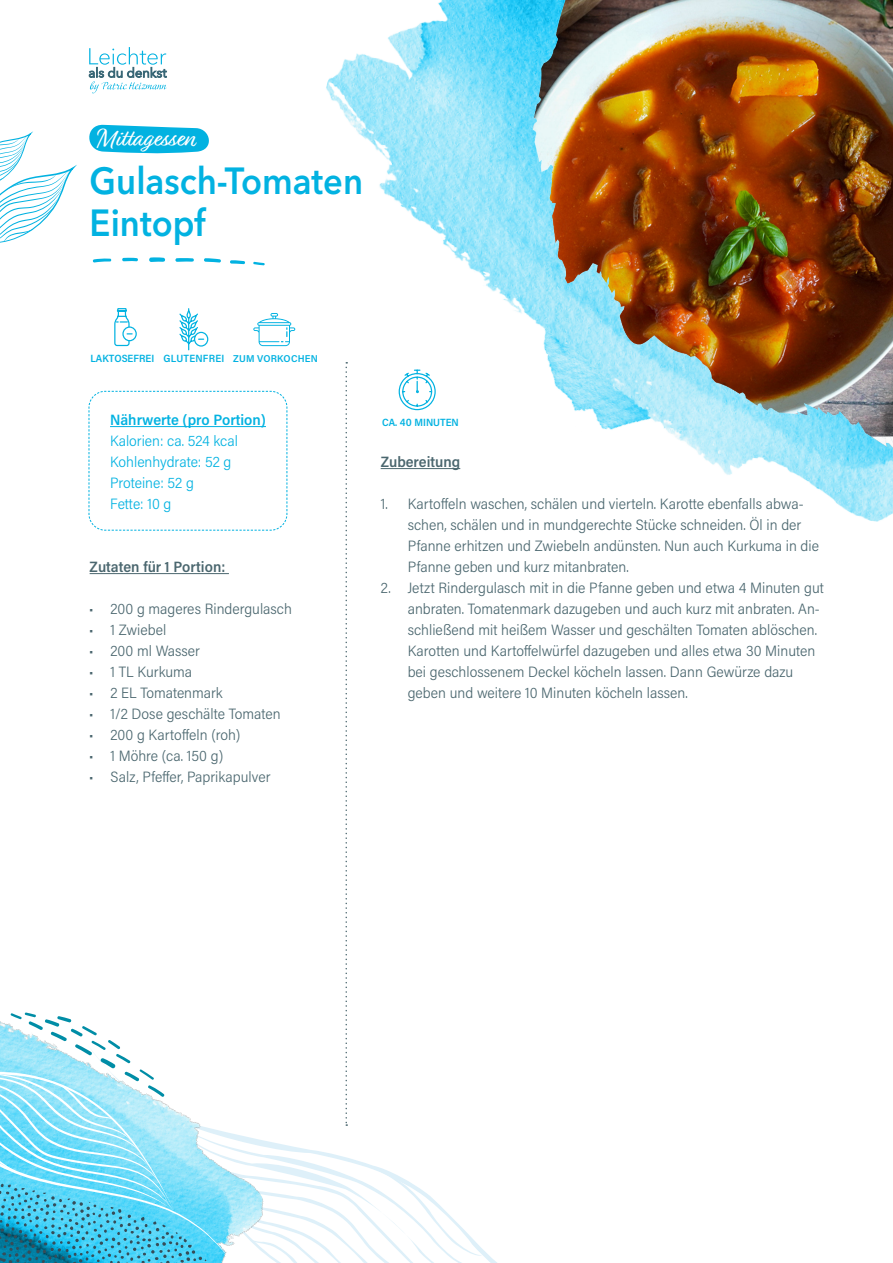
<style>
.page{position:relative;width:893px;height:1263px;background:#fff}
.page>*{position:absolute;margin:0;border:0;box-sizing:border-box;transform-origin:0 0}
.Überschrift_H1{font:600 37.5px/42px "Avenir Next LT Pro";color:#02b2e1;scale:.92 1}
.t1{font:25.5px "Relation Two";color:#fff}
.t2{font:300 15px/21px "Acumin Pro Semi Cond";color:#4b676f}
.t3{font:300 15px "Acumin Pro Semi Cond";color:#02b2e1}
.Überschrift_H2{font:600 15px "Acumin Pro Semi Cond";color:#4b676f}
.t4{font:600 15px "Acumin Pro Semi Cond";color:#02b2e1}
.t5{font:600 10.5px "Acumin Pro Semi Cond";color:#02b2e1}
.t6{font:600 10.5px "Acumin Pro Semi Cond";letter-spacing:.02em;color:#02b2e1}
.t7{font:600 10.05px "Acumin Pro Semi Cond";letter-spacing:.02em;color:#02b2e1}
</style>
<div class="page">
<svg style="left:89px;top:47px;width:78px;height:46px"></svg>
<svg style="left:0;top:131px;width:77px;height:112px"></svg>
<img style="left:326px;top:0;width:567px;height:522px">
<img style="left:482px;top:0;width:411px;height:461px">
<svg style="left:92px;top:257px;width:173px;height:8px"></svg>
<svg style="left:0;top:362px;width:493px;height:901px"></svg>
<svg style="left:89px;top:124px;width:120px;height:30px;background:#2fbfe6"></svg>
<hr style="left:381px;top:468px;width:79px;height:1px;background:#4b676f">
<div style="left:122px;top:326px;width:15px;height:15px;border:1px solid #02b2e1;border-radius:50%"></div>
<svg style="left:114px;top:308px;width:18px;height:39px"></svg>
<div style="left:194px;top:332px;width:14px;height:15px;border:1px solid #02b2e1;border-radius:50%"></div>
<svg style="left:179px;top:308px;width:25px;height:43px"></svg>
<svg style="left:253px;top:313px;width:42px;height:33px"></svg>
<p class="t1" style="left:97px;top:122px;width:99px">Mittagessen</p>
<p class="Überschrift_H1" style="left:90px;top:160px;width:299px">Gulasch-Tomaten<br>Eintopf</p>
<p class="t5" style="left:90px;top:351px;width:65px">LAKTOSEFREI</p>
<p class="t6" style="left:163px;top:351px;width:63px">GLUTENFREI</p>
<p class="t7" style="left:233px;top:351px;width:86px">ZUM VORKOCHEN</p>
<p class="t4" style="left:110px;top:409px;width:157px">Nährwerte (pro Portion)</p>
<p class="t3" style="left:110px;top:430px;width:129px">Kalorien: ca. 524 kcal</p>
<p class="t3" style="left:110px;top:451px;width:123px">Kohlenhydrate: 52 g</p>
<p class="t3" style="left:110px;top:472px;width:85px">Proteine: 52 g</p>
<p class="t3" style="left:110px;top:493px;width:63px">Fette: 10 g</p>
<p class="Überschrift_H2" style="left:90px;top:556px;width:137px">Zutaten für 1 Portion:</p>
<p class="t2" style="left:89px;top:598px;width:204px">• 200 g mageres Rindergulasch</p>
<p class="t2" style="left:89px;top:619px;width:78px">• 1 Zwiebel</p>
<p class="t2" style="left:89px;top:640px;width:112px">• 200 ml Wasser</p>
<p class="t2" style="left:89px;top:661px;width:104px">• 1 TL Kurkuma</p>
<p class="t2" style="left:89px;top:682px;width:135px">• 2 EL Tomatenmark</p>
<p class="t2" style="left:89px;top:703px;width:193px">• 1/2 Dose geschälte Tomaten</p>
<p class="t2" style="left:89px;top:724px;width:153px">• 200 g Kartoffeln (roh)</p>
<p class="t2" style="left:89px;top:745px;width:135px">• 1 Möhre (ca. 150 g)</p>
<p class="t2" style="left:89px;top:766px;width:183px">• Salz, Pfeffer, Paprikapulver</p>
<p class="t5" style="left:382px;top:415px;width:78px">CA. 40 MINUTEN</p>
<p class="Überschrift_H2" style="left:381px;top:451px;width:81px">Zubereitung</p>
<p class="t2" style="left:408px;top:493px;width:413px;text-indent:-27px">1. Kartoffeln waschen, schälen und vierteln. Karotte ebenfalls abwa&shy;schen, schälen und in mundgerechte Stücke schneiden. Öl in der Pfanne erhitzen und Zwiebeln andünsten. Nun auch Kurkuma in die Pfanne geben und kurz mitanbraten.</p>
<p class="t2" style="left:408px;top:577px;width:418px;text-indent:-27px">2. Jetzt Rindergulasch mit in die Pfanne geben und etwa 4 Minuten gut anbraten. Tomatenmark dazugeben und auch kurz mit anbraten. An&shy;schließend mit heißem Wasser und geschälten Tomaten ablöschen.<br>Karotten und Kartoffelwürfel dazugeben und alles etwa 30 Minuten bei geschlossenem Deckel köcheln lassen. Dann Gewürze dazu geben und weitere 10 Minuten köcheln lassen.</p>
</div>
